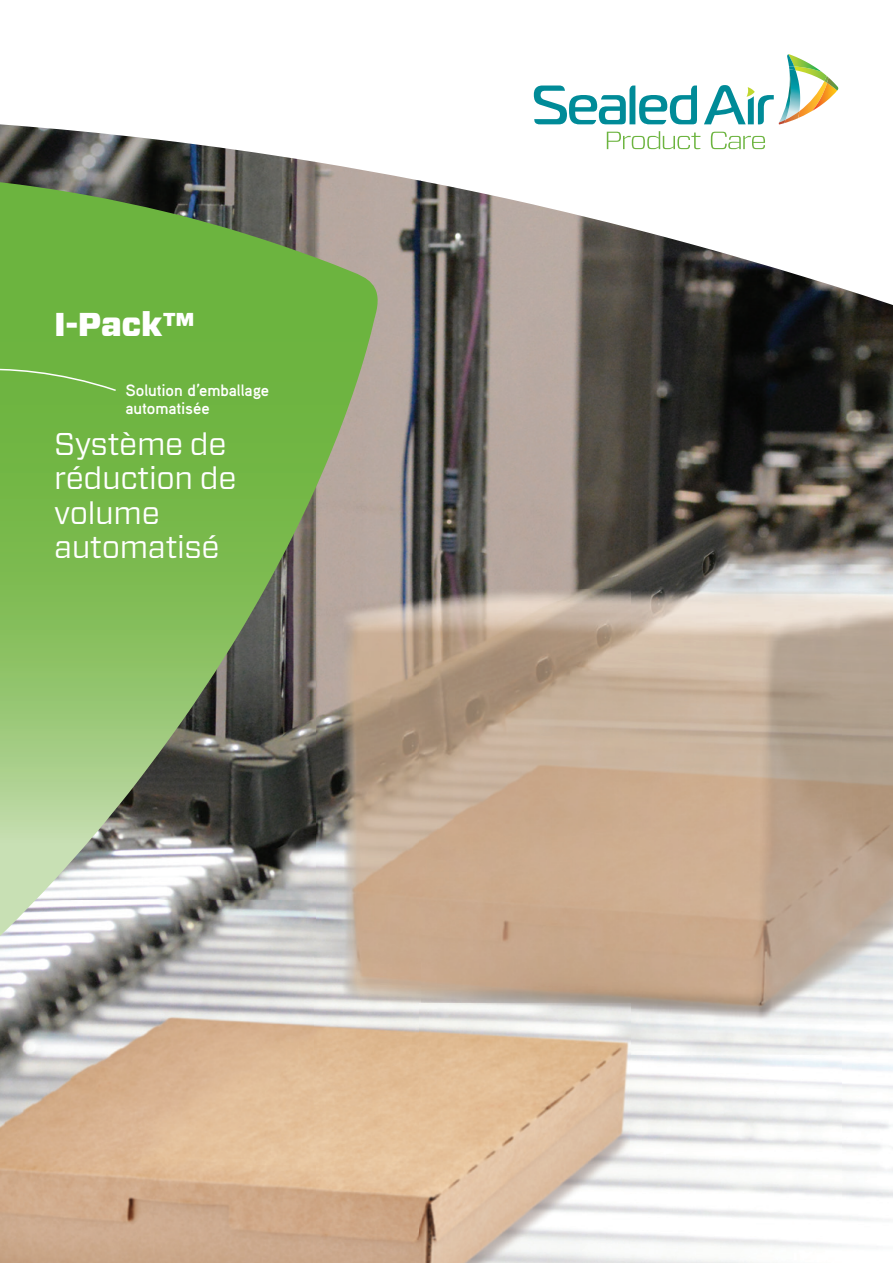
<style>
.page{position:relative;width:893px;height:1263px;background:#fff}
.page>*{position:absolute;margin:0;border:0;box-sizing:border-box;transform-origin:0 0}
.t1{font:900 33px "Forza";color:#fff}
.t2{font:31.5px/34.5px "Forza";letter-spacing:-.01em;color:#fff}
.t3{font:700 16.5px/18px "Aaux Pro OT";letter-spacing:-.005em;color:#fff}
</style>
<div class="page">
<img style="left:0;top:124px;width:315px;height:1139px">
<img style="left:315px;top:162px;width:105px;height:1101px">
<img style="left:420px;top:181px;width:210px;height:1082px">
<img style="left:630px;top:228px;width:210px;height:1035px">
<img style="left:840px;top:288px;width:53px;height:959px">
<svg style="left:0;top:182px;width:382px;height:754px;background:#83a665"></svg>
<svg style="left:534px;top:86px;width:163px;height:38px"></svg>
<svg style="left:704px;top:54px;width:134px;height:71px"></svg>
<svg style="left:607px;top:131px;width:93px;height:18px"></svg>
<svg style="left:711px;top:132px;width:54px;height:17px"></svg>
<div style="left:0;top:352px;width:118px;height:40px;background:#6db440"></div>
<p class="t1" style="left:54px;top:302px;width:142px">I-Pack™</p>
<p class="t3" style="left:126px;top:381px;width:145px">Solution d’emballage automatisée</p>
<p class="t2" style="left:54px;top:426px;width:184px">Système de réduction de volume automatisé</p>
</div>
